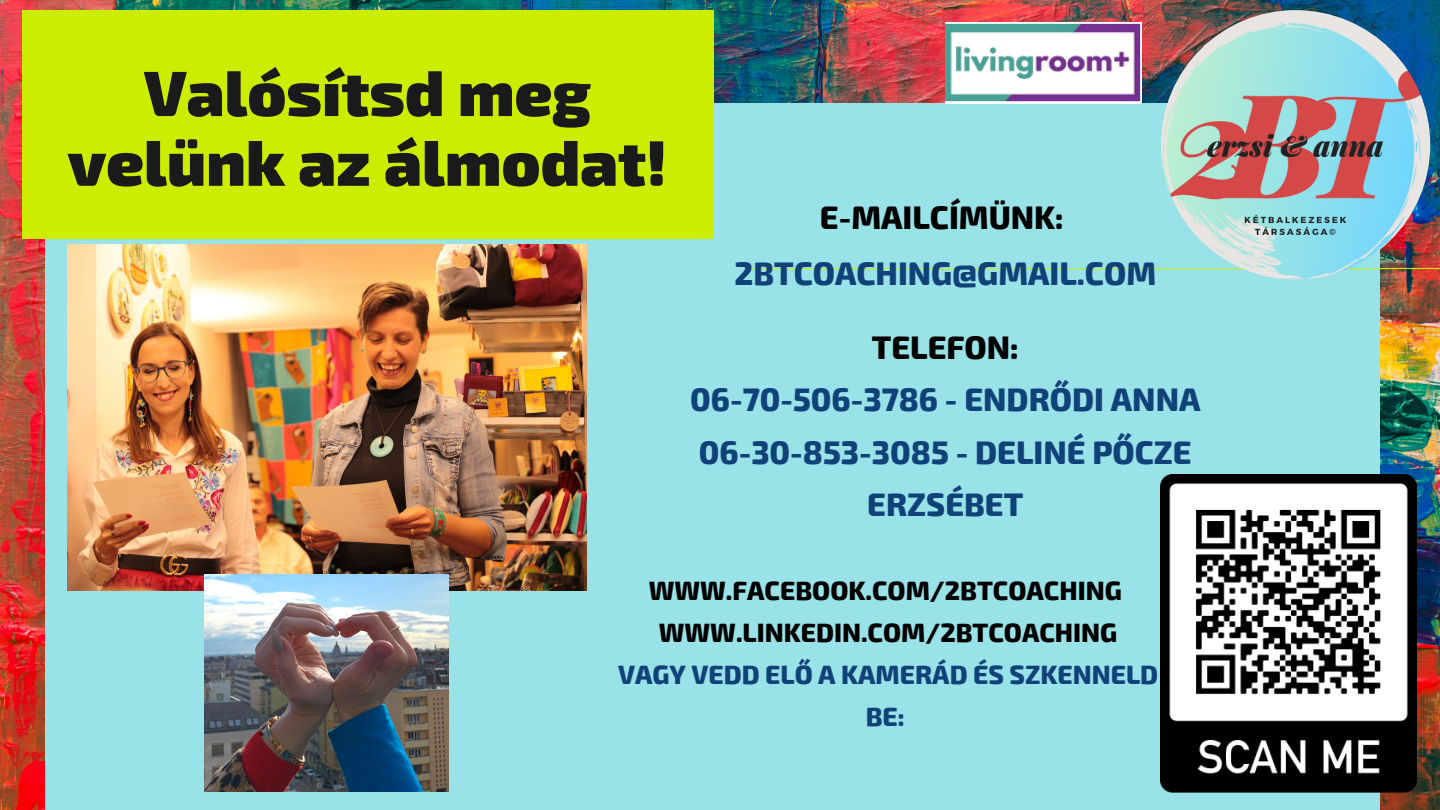
<style>
.page{position:relative;width:1440px;height:810px;background:#fff}
.page>*{position:absolute;margin:0;border:0;box-sizing:border-box;transform-origin:0 0}
.t1{font:900 64px/69.8px "Exo 2";color:#1b1a1a;text-align:center}
.t2{font:800 32px/52.5px "Exo 2";color:#104179;text-align:center}
.t3{font:800 32px "Exo 2";color:#000}
.t4{font:800 26px "Exo 2";color:#000}
.t5{font:800 26px/42px "Exo 2";color:#104179;text-align:center}
</style>
<div class="page">
<img style="left:0;top:0;width:1440px;height:810px">
<div style="left:46px;top:103px;width:1334px;height:707px;background:#98e2e8"></div>
<div style="left:22px;top:10px;width:691px;height:229px;background:#cced00"></div>
<hr style="left:749px;top:268px;width:691px;height:1px;background:#cced00">
<img style="left:67px;top:244px;width:519px;height:346px">
<img style="left:1161px;top:474px;width:256px;height:318px">
<img style="left:1161px;top:10px;width:269px;height:270px;border-radius:50%">
<img style="left:204px;top:574px;width:245px;height:218px">
<img style="left:945px;top:22px;width:196px;height:81px">
<p class="t1" style="left:68px;top:54px;width:601px">Valósítsd meg velünk az álmodat!</p>
<p class="t3" style="left:820px;top:197px;width:245px">E-MAILCÍMÜNK:</p>
<p class="t2" style="left:734px;top:245px;width:423px">2BTCOACHING@GMAIL.COM</p>
<p class="t3" style="left:872px;top:326px;width:149px">TELEFON:</p>
<p class="t2" style="left:690px;top:372px;width:512px">06-70-506-3786 - ENDRŐDI ANNA</p>
<p class="t2" style="left:699px;top:424px;width:494px">06-30-853-3085 - DELINÉ PŐCZE<br>ERZSÉBET</p>
<p class="t4" style="left:649px;top:574px;width:474px">WWW.FACEBOOK.COM/2BTCOACHING</p>
<p class="t4" style="left:659px;top:616px;width:460px">WWW.LINKEDIN.COM/2BTCOACHING</p>
<p class="t5" style="left:618px;top:652px;width:542px">VAGY VEDD ELŐ A KAMERÁD ÉS SZKENNELD<br>BE:</p>
</div>
